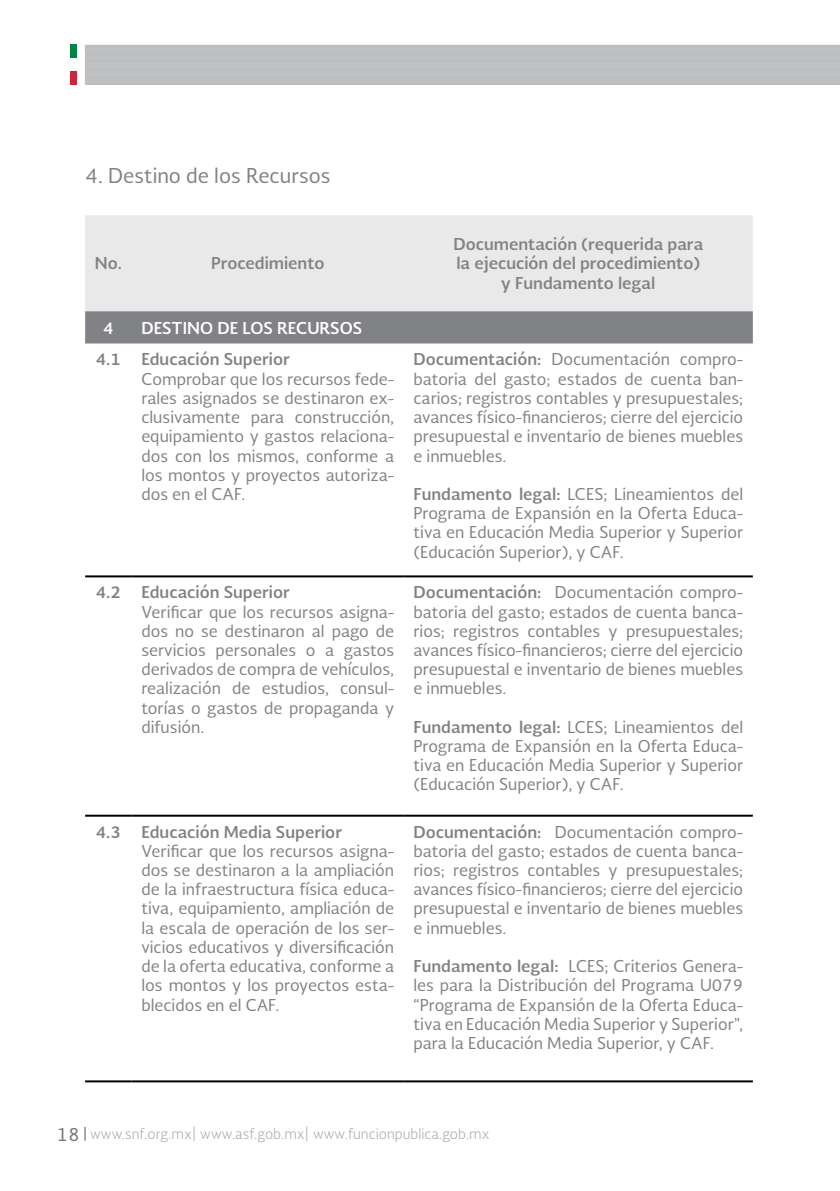
<style>
.page{position:relative;width:840px;height:1191px;background:#fff}
.page>*{position:absolute;margin:0;border:0;box-sizing:border-box;transform-origin:0 0}
.t1{font:20px "Soberana Sans";color:#808285}
.t2{font:16px/19.2px "Soberana Sans";color:#808285;text-align:justify}
.t3{font:700 16px/19.2px "Soberana Sans";color:#808285;text-align:center}
.t4{font:700 16px "Soberana Sans";color:#fff}
.t5{font:300 14px "Soberana Sans";color:#a7a9ac}
.s1{font-weight:700}
.s2{font-weight:400;font-size:18px;color:#77787b}
</style>
<div class="page">
<div style="left:70px;top:45px;width:7px;height:13px;background:#008644"></div>
<div style="left:70px;top:72px;width:7px;height:13px;background:#cf2538"></div>
<svg style="left:85px;top:1126px;width:1px;height:14px"></svg>
<div style="left:85px;top:45px;width:755px;height:40px;background:#bfc0c2"></div>
<div style="left:85px;top:215px;width:667px;height:96px;background:#e9e9ea"></div>
<div style="left:85px;top:311px;width:667px;height:32px;background:#808285"></div>
<hr style="left:85px;top:575px;width:47px;height:2px;background:#000">
<hr style="left:132px;top:575px;width:271px;height:2px;background:#000">
<hr style="left:403px;top:575px;width:349px;height:2px;background:#000">
<hr style="left:85px;top:814px;width:47px;height:2px;background:#000">
<hr style="left:132px;top:814px;width:271px;height:2px;background:#000">
<hr style="left:403px;top:814px;width:349px;height:2px;background:#000">
<hr style="left:85px;top:1080px;width:47px;height:2px;background:#000">
<hr style="left:132px;top:1080px;width:271px;height:2px;background:#000">
<hr style="left:403px;top:1080px;width:349px;height:2px;background:#000">
<p class="t1" style="left:85px;top:163px;width:247px">4. Destino de los Recursos</p>
<p class="t3" style="left:95px;top:253px;width:29px">No.</p>
<p class="t3" style="left:211px;top:253px;width:115px">Procedimiento</p>
<p class="t4" style="left:103px;top:317px;width:12px">4</p>
<p class="t4" style="left:141px;top:317px;width:222px">DESTINO DE LOS RECURSOS</p>
<p class="t3" style="left:96px;top:349px;width:27px">4.1</p>
<p class="t3" style="left:141px;top:349px;width:150px">Educación Superior</p>
<p class="t2" style="left:141px;top:369px;width:254px">Comprobar que los recursos fede&shy;rales asignados se destinaron ex&shy;clusivamente para construcción, equipamiento y gastos relaciona&shy;dos con los mismos, conforme a los montos y proyectos autoriza&shy;dos en el CAF.</p>
<p class="t3" style="left:96px;top:582px;width:27px">4.2</p>
<p class="t3" style="left:141px;top:582px;width:150px">Educación Superior</p>
<p class="t2" style="left:141px;top:601px;width:254px">Verificar que los recursos asigna&shy;dos no se destinaron al pago de servicios personales o a gastos derivados de compra de vehículos, realización de estudios, consul&shy;torías o gastos de propaganda y difusión.</p>
<p class="t3" style="left:96px;top:821px;width:27px">4.3</p>
<p class="t3" style="left:141px;top:821px;width:202px">Educación Media Superior</p>
<p class="t2" style="left:141px;top:841px;width:254px">Verificar que los recursos asigna&shy;dos se destinaron a la ampliación de la infraestructura física educa&shy;tiva, equipamiento, ampliación de la escala de operación de los ser&shy;vicios educativos y diversificación de la oferta educativa, conforme a los montos y los proyectos esta&shy;blecidos en el CAF.</p>
<p class="t3" style="left:453px;top:234px;width:251px">Documentación (requerida para la ejecución del procedimiento) y Fundamento legal</p>
<p class="t2" style="left:413px;top:349px;width:331px"><span class="s1">Documentación:</span> Documentación compro&shy;batoria del gasto; estados de cuenta ban&shy;carios; registros contables y presupuestales; avances físico-financieros; cierre del ejercicio presupuestal e inventario de bienes muebles e inmuebles.</p>
<p class="t2" style="left:413px;top:484px;width:331px"><span class="s1">Fundamento legal:</span> LCES; Lineamientos del Programa de Expansión en la Oferta Educa&shy;tiva en Educación Media Superior y Superior (Educación Superior), y CAF.</p>
<p class="t2" style="left:413px;top:582px;width:331px"><span class="s1">Documentación:</span> Documentación compro&shy;batoria del gasto; estados de cuenta banca&shy;rios; registros contables y presupuestales; avances físico-financieros; cierre del ejercicio presupuestal e inventario de bienes muebles e inmuebles.</p>
<p class="t2" style="left:413px;top:717px;width:331px"><span class="s1">Fundamento legal:</span> LCES; Lineamientos del Programa de Expansión en la Oferta Educa&shy;tiva en Educación Media Superior y Superior (Educación Superior), y CAF.</p>
<p class="t2" style="left:413px;top:821px;width:331px"><span class="s1">Documentación:</span> Documentación compro&shy;batoria del gasto; estados de cuenta banca&shy;rios; registros contables y presupuestales; avances físico-financieros; cierre del ejercicio presupuestal e inventario de bienes muebles e inmuebles.</p>
<p class="t2" style="left:413px;top:956px;width:331px"><span class="s1">Fundamento legal:</span> LCES; Criterios Genera&shy;les para la Distribución del Programa U079 “Programa de Expansión de la Oferta Educa&shy;tiva en Educación Media Superior y Superior”, para la Educación Media Superior, y CAF.</p>
<p class="t5" style="left:56px;top:1125px;width:434px"><span class="s2">18</span> www.snf.org.mx| www.asf.gob.mx| www.funcionpublica.gob.mx</p>
</div>
